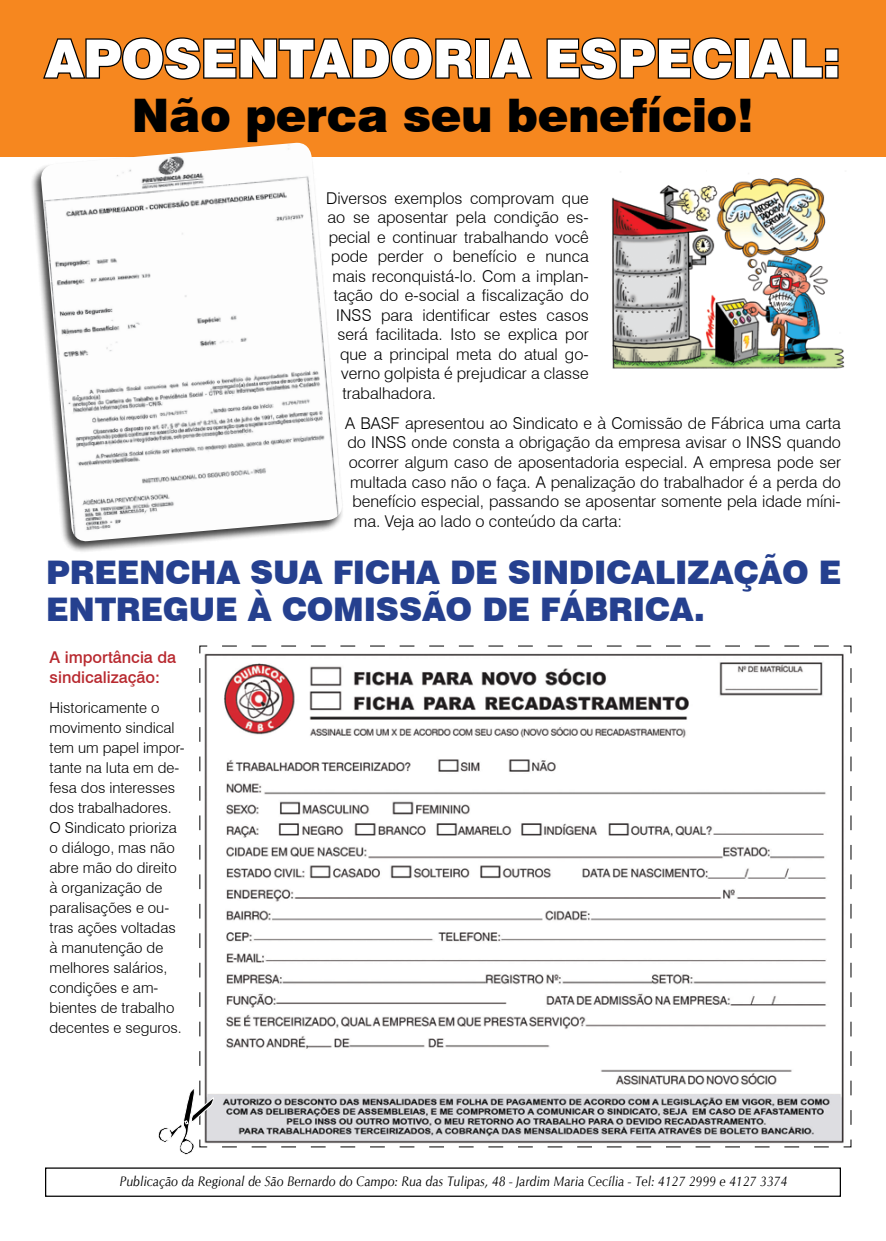
<style>
.page{position:relative;width:886px;height:1241px;background:#fff}
.page>*{position:absolute;margin:0;border:0;box-sizing:border-box;transform-origin:0 0}
.t1{font:900 52.5px "Swiss 721 BT";letter-spacing:-.01em;color:#fff}
.t2{font:900 46.25px "Swiss 721 BT";letter-spacing:-.01em;color:#000}
.t3{font:900 32.5px/37.2px "Swiss 721 BT";letter-spacing:-.01em;color:#25408f}
.t4{font:300 16.25px "Swiss 721 BT";color:#000}
.t5{font:500 16.25px/19.5px "Swiss 721 BT";color:#b8292f}
.t6{font:300 15px/20px "Swiss 721 BT";color:#000}
.t7{font:italic 13.75px "CG Omega";color:#000;scale:.9 1}
</style>
<div class="page">
<div style="left:0;top:0;width:886px;height:156px;background:#f6871f"></div>
<svg style="left:851px;top:668px;width:1px;height:456px"></svg>
<svg style="left:199px;top:645px;width:652px;height:502px"></svg>
<svg style="left:158px;top:668px;width:56px;height:486px"></svg>
<svg style="left:43px;top:37px;width:430px;height:43px"></svg>
<div style="left:475px;top:38px;width:15px;height:41px;border:2px solid #000"></div>
<svg style="left:488px;top:38px;width:45px;height:41px"></svg>
<svg style="left:546px;top:37px;width:187px;height:43px"></svg>
<div style="left:734px;top:38px;width:15px;height:41px;border:2px solid #000"></div>
<svg style="left:748px;top:38px;width:91px;height:41px"></svg>
<img style="left:612px;top:173px;width:233px;height:196px">
<div style="left:30px;top:142px;width:314px;height:411px;background:#000;opacity:.75"></div>
<img style="left:40px;top:143px;width:303px;height:399px">
<h1 class="t1" style="left:45px;top:27px;width:797px">APOSENTADORIA ESPECIAL:</h1>
<h2 class="t2" style="left:132px;top:88px;width:624px">Não perca seu benefício!</h2>
<p class="t4" style="left:326px;top:188px;width:264px">Diversos exemplos comprovam que</p>
<p class="t4" style="left:327px;top:207px;width:263px">ao se aposentar pela condição es-</p>
<p class="t4" style="left:329px;top:227px;width:261px">pecial e continuar trabalhando você</p>
<p class="t4" style="left:331px;top:246px;width:259px">pode perder o benefício e nunca</p>
<p class="t4" style="left:332px;top:266px;width:258px">mais reconquistá-lo. Com a implan-</p>
<p class="t4" style="left:334px;top:285px;width:256px">tação do e-social a fiscalização do</p>
<p class="t4" style="left:336px;top:305px;width:254px">INSS para identificar estes casos</p>
<p class="t4" style="left:337px;top:324px;width:253px">será facilitada. Isto se explica por</p>
<p class="t4" style="left:340px;top:344px;width:250px">que a principal meta do atual go-</p>
<p class="t4" style="left:341px;top:363px;width:249px">verno golpista é prejudicar a classe</p>
<p class="t4" style="left:342px;top:383px;width:95px">trabalhadora.</p>
<p class="t4" style="left:345px;top:413px;width:497px">A BASF apresentou ao Sindicato e à Comissão de Fábrica uma carta</p>
<p class="t4" style="left:347px;top:433px;width:495px">do INSS onde consta a obrigação da empresa avisar o INSS quando</p>
<p class="t4" style="left:349px;top:452px;width:494px">ocorrer algum caso de aposentadoria especial. A empresa pode ser</p>
<p class="t4" style="left:350px;top:472px;width:492px">multada caso não o faça. A penalização do trabalhador é a perda do</p>
<p class="t4" style="left:352px;top:491px;width:490px">benefício especial, passando se aposentar somente pela idade míni-</p>
<p class="t4" style="left:354px;top:511px;width:270px">ma. Veja ao lado o conteúdo da carta:</p>
<h3 class="t3" style="left:46px;top:553px;width:797px">PREENCHA SUA FICHA DE SINDICALIZAÇÃO E<br>ENTREGUE À COMISSÃO DE FÁBRICA.</h3>
<p class="t5" style="left:50px;top:647px;width:128px">A importância da sindicalização:</p>
<p class="t6" style="left:50px;top:697px;width:136px">Historicamente o movimento sindical tem um papel impor&shy;tante na luta em de&shy;fesa dos interesses dos trabalhadores.<br>O Sindicato prioriza o diálogo, mas não abre mão do direito à organização de paralisações e ou&shy;tras ações voltadas à manutenção de melhores salários, condições e am&shy;bientes de trabalho decentes e seguros.</p>
<p class="t7" style="left:120px;top:1172px;width:743px">Publicação da Regional de São Bernardo do Campo: Rua das Tulipas, 48 - Jardim Maria Cecília - Tel: 4127 2999 e 4127 3374</p>
</div>
